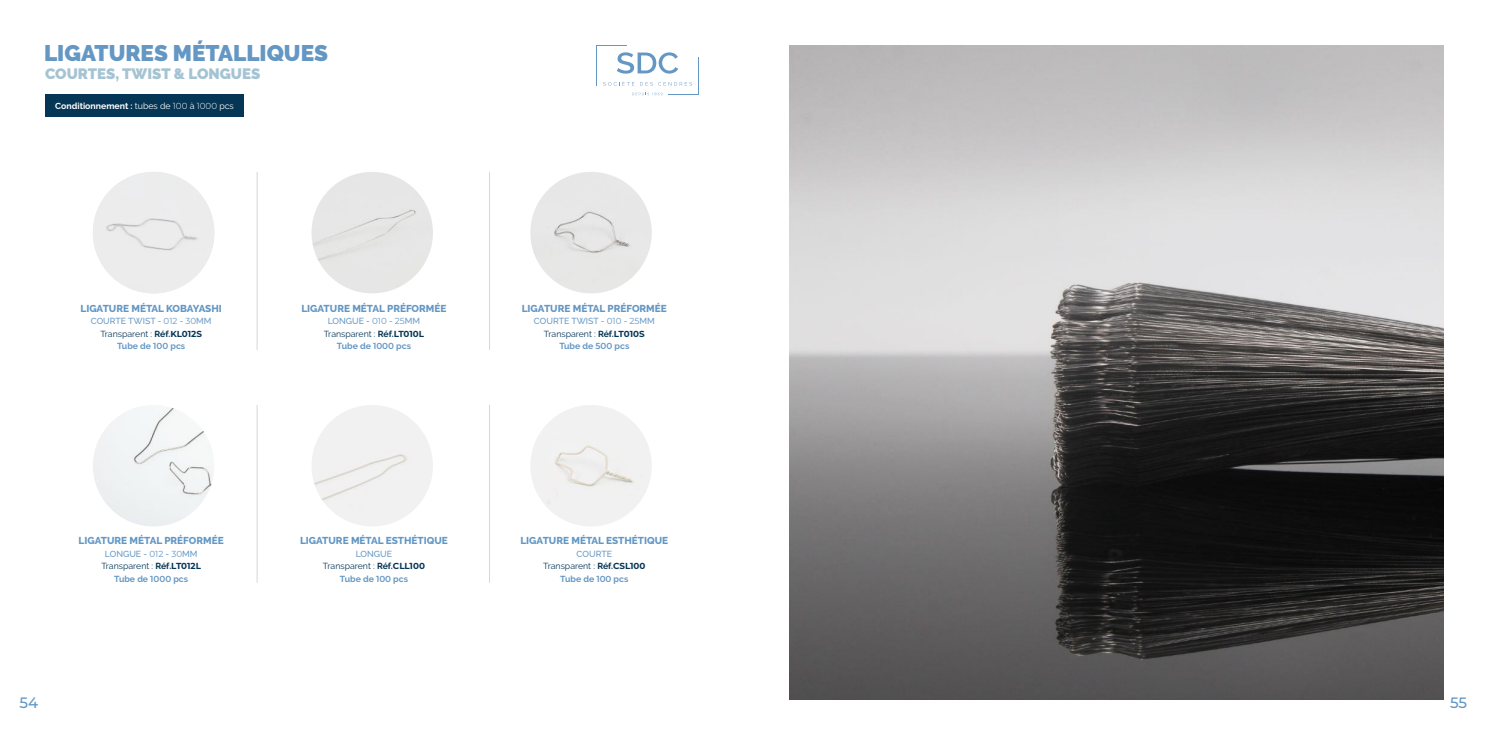
<style>
.page{position:relative;width:1489px;height:745px;background:#fff}
.page>*{position:absolute;margin:0;border:0;box-sizing:border-box;transform-origin:0 0}
.t1{font:900 22.5px "Raleway";color:#6497c4}
.t2{font:900 15px "Raleway";color:#a5c4d3}
.t3{font:500 15px "Montserrat";color:#6497c4}
.t4{font:800 10px "Raleway";color:#6497c4}
.t5{font:8.75px/12.5px "Raleway";color:#063655;text-align:center}
.t6{font:500 8.75px/12.5px "Raleway";color:#6497c4;text-align:center}
.t7{font:700 8.75px "Raleway";color:#fff}
.s1{font-weight:400}
.s2{font-family:"Montserrat";font-weight:300}
.s3{font-family:"Montserrat";font-weight:400}
.s4{font-weight:400;color:#063655}
.s5{font-weight:700;color:#063655}
.s6{font-family:"Montserrat";font-weight:700;color:#063655}
.s7{font-weight:700}
.s8{font-family:"Montserrat";font-weight:600}
.s9{font-weight:500;color:#6497c4}
.s10{font-family:"Montserrat";color:#6497c4}
.s11{font-family:"Montserrat";font-weight:700}
.s12{font-weight:700;color:#6497c4}
.s13{font-family:"Montserrat";font-weight:600;color:#6497c4}
</style>
<div class="page">
<div style="left:45px;top:94px;width:199px;height:23px;background:#063655"></div>
<hr style="left:257px;top:172px;width:1px;height:178px;background:#063655">
<hr style="left:489px;top:172px;width:1px;height:178px;background:#063655">
<div style="left:311px;top:172px;width:122px;height:121px;background:#e6e6e6;border-radius:61px"></div>
<hr style="left:257px;top:404px;width:1px;height:178px;background:#063655">
<hr style="left:489px;top:404px;width:1px;height:178px;background:#063655">
<img style="left:93px;top:172px;width:121px;height:121px">
<div style="left:530px;top:172px;width:121px;height:121px;background:#e7e7e7;border-radius:61px"></div>
<div style="left:311px;top:404px;width:122px;height:122px;background:#f1f1f1;border-radius:61px"></div>
<div style="left:93px;top:404px;width:121px;height:122px;background:#f0f3f4;border-radius:61px"></div>
<img style="left:530px;top:404px;width:121px;height:122px;border-radius:61px">
<img style="left:789px;top:45px;width:654px;height:654px">
<svg style="left:616px;top:52px;width:62px;height:22px"></svg>
<svg style="left:603px;top:81px;width:31px;height:5px"></svg>
<svg style="left:640px;top:82px;width:12px;height:4px"></svg>
<svg style="left:658px;top:82px;width:34px;height:4px"></svg>
<svg style="left:632px;top:93px;width:30px;height:2px"></svg>
<hr style="left:595px;top:45px;width:1px;height:41px;background:#6497c4">
<hr style="left:595px;top:45px;width:31px;height:1px;background:#6497c4">
<hr style="left:698px;top:57px;width:1px;height:38px;background:#6497c4">
<hr style="left:668px;top:94px;width:31px;height:1px;background:#6497c4">
<h1 class="t1" style="left:44px;top:36px;width:285px">LIGATURES MÉTALLIQUES</h1>
<h2 class="t2" style="left:45px;top:63px;width:217px">COURTES, TWIST &amp; LONGUES</h2>
<p class="t7" style="left:55px;top:99px;width:180px">Conditionnement : <span class="s1">tubes de</span> <span class="s2">100</span> <span class="s1">à</span> <span class="s2">1000</span> <span class="s1">pcs</span></p>
<p class="t4" style="left:80px;top:300px;width:143px">LIGATURE MÉTAL KOBAYASHI</p>
<p class="t6" style="left:91px;top:314px;width:122px">COURTE TWIST - <span class="s3">012</span> - <span class="s3">30</span>MM<br><span class="s4">Transparent :</span> <span class="s5">Réf.</span><span class="s6">KL012S<br></span><span class="s7">Tube de</span> <span class="s8">100</span> <span class="s7">pcs</span></p>
<p class="t4" style="left:79px;top:533px;width:147px">LIGATURE MÉTAL PRÉFORMÉE</p>
<p class="t5" style="left:101px;top:546px;width:101px"><span class="s9">LONGUE -</span> <span class="s10">012</span> <span class="s9">-</span> <span class="s10">30</span><span class="s9">MM<br></span>Transparent : <span class="s7">Réf.</span><span class="s11">LT012L<br></span><span class="s12">Tube de</span> <span class="s13">1000</span> <span class="s12">pcs</span></p>
<p class="t4" style="left:301px;top:300px;width:147px">LIGATURE MÉTAL PRÉFORMÉE</p>
<p class="t5" style="left:324px;top:314px;width:102px"><span class="s9">LONGUE -</span> <span class="s10">010</span> <span class="s9">-</span> <span class="s10">25</span><span class="s9">MM<br></span>Transparent : <span class="s7">Réf.</span><span class="s11">LT010L<br></span><span class="s12">Tube de</span> <span class="s13">1000</span> <span class="s12">pcs</span></p>
<p class="t4" style="left:522px;top:300px;width:147px">LIGATURE MÉTAL PRÉFORMÉE</p>
<p class="t6" style="left:534px;top:314px;width:122px">COURTE TWIST - <span class="s3">010</span> - <span class="s3">25</span>MM<br><span class="s4">Transparent :</span> <span class="s5">Réf.</span><span class="s6">LT010S<br></span><span class="s7">Tube de</span> <span class="s8">500</span> <span class="s7">pcs</span></p>
<p class="t4" style="left:300px;top:533px;width:149px">LIGATURE MÉTAL ESTHÉTIQUE</p>
<p class="t5" style="left:323px;top:546px;width:103px"><span class="s9">LONGUE<br></span>Transparent : <span class="s7">Réf.</span><span class="s11">CLL100<br></span><span class="s12">Tube de</span> <span class="s13">100</span> <span class="s12">pcs</span></p>
<p class="t4" style="left:520px;top:533px;width:149px">LIGATURE MÉTAL ESTHÉTIQUE</p>
<p class="t5" style="left:543px;top:546px;width:104px"><span class="s9">COURTE<br></span>Transparent : <span class="s7">Réf.</span><span class="s11">CSL100<br></span><span class="s12">Tube de</span> <span class="s13">100</span> <span class="s12">pcs</span></p>
<h2 class="t3" style="left:19px;top:691px;width:20px">54</h2>
<h2 class="t3" style="left:1449px;top:691px;width:19px">55</h2>
</div>
